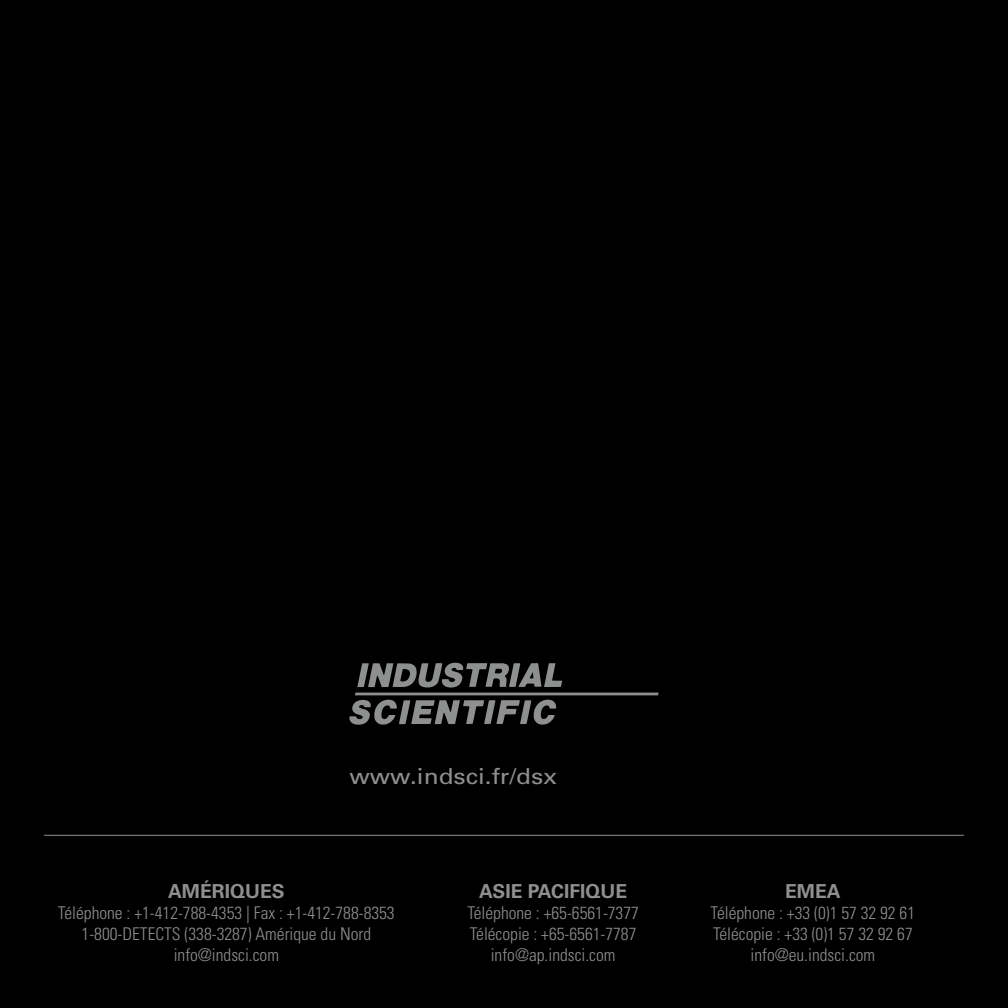
<style>
.page{position:relative;width:1008px;height:1008px;background:#000}
.page>*{position:absolute;margin:0;border:0;box-sizing:border-box;transform-origin:0 0}
.t1{font:22.05px "Univers LT Std";color:#8e9090;scale:1.11 1}
.t2{font:700 19.25px "Univers LT Std";color:#8e9090}
.t3{font:300 condensed 17.5px/21px "Univers LT Std";color:#8e9090;text-align:center}
</style>
<div class="page">
<hr style="left:44px;top:835px;width:920px;height:1px;background:#8e9090">
<svg style="left:349px;top:663px;width:310px;height:62px"></svg>
<p class="t1" style="left:349px;top:763px;width:189px">www.indsci.fr/dsx</p>
<p class="t2" style="left:168px;top:880px;width:118px">AMÉRIQUES</p>
<p class="t3" style="left:58px;top:903px;width:338px">Téléphone : +1-412-788-4353 | Fax : +1-412-788-8353<br>1-800-DETECTS (338-3287) Amérique du Nord info@indsci.com</p>
<p class="t2" style="left:479px;top:880px;width:150px">ASIE PACIFIQUE</p>
<p class="t3" style="left:467px;top:903px;width:173px">Téléphone : +65-6561-7377<br>Télécopie : +65-6561-7787 info@ap.indsci.com</p>
<p class="t2" style="left:785px;top:880px;width:57px">EMEA</p>
<p class="t3" style="left:711px;top:903px;width:206px">Téléphone : +33 (0)1 57 32 92 61<br>Télécopie : +33 (0)1 57 32 92 67 info@eu.indsci.com</p>
</div>
